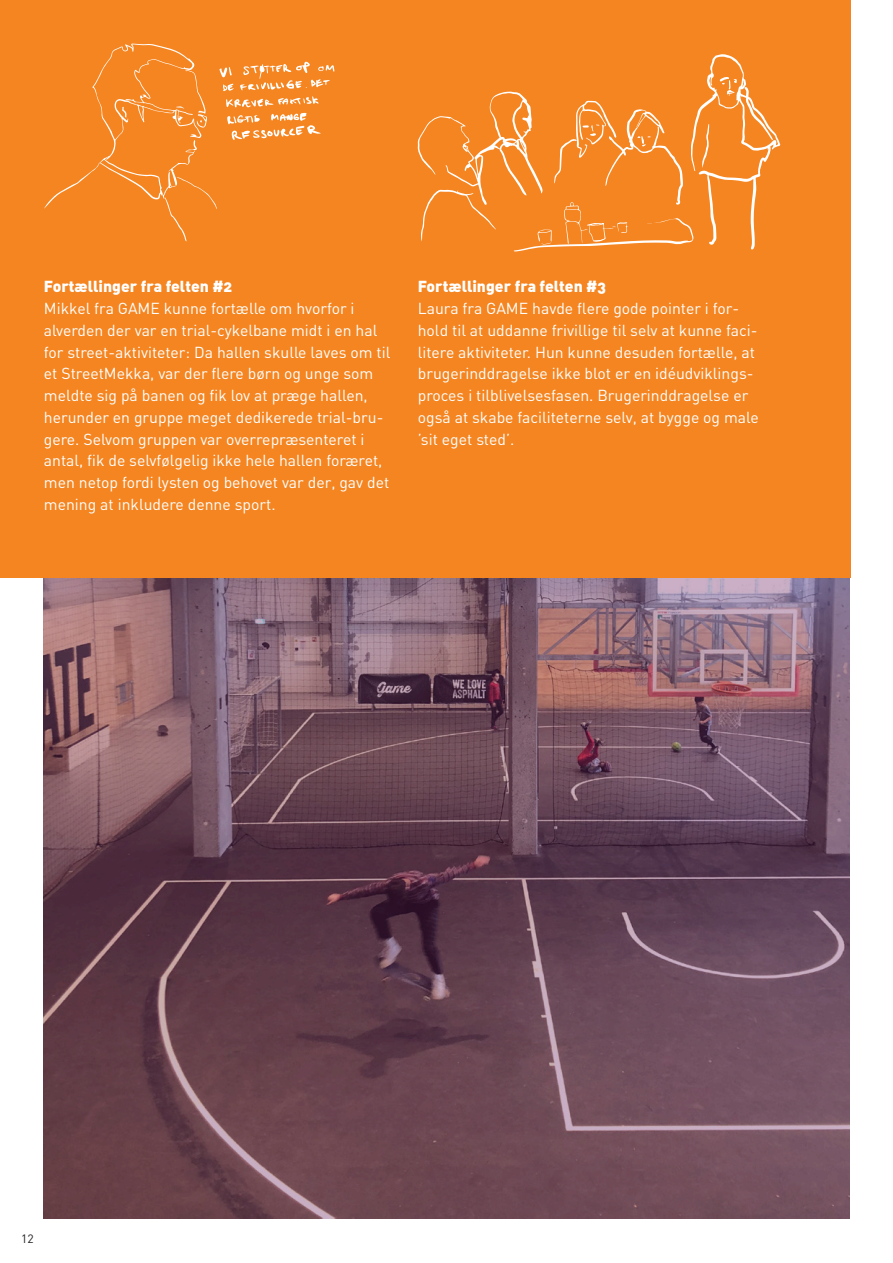
<style>
.page{position:relative;width:893px;height:1263px;background:#fff}
.page>*{position:absolute;margin:0;border:0;box-sizing:border-box;transform-origin:0 0}
.Brødtekst{font:15.75px/21.8px "DIN";color:#fff}
.Brødtekst-2{font:15.75px "DIN Black Alternate";color:#fff}
.t1{font:12px "DIN";color:#231f20}
</style>
<div class="page">
<img style="left:43px;top:577px;width:807px;height:642px">
<div style="left:0;top:0;width:850px;height:577px;background:#f58520"></div>
<svg style="left:44px;top:43px;width:290px;height:198px"></svg>
<svg style="left:418px;top:54px;width:363px;height:197px"></svg>
<p class="Brødtekst-2" style="left:44px;top:276px;width:190px">Fortællinger fra felten #2</p>
<p class="Brødtekst" style="left:44px;top:297px;width:348px">Mikkel fra GAME kunne fortælle om hvorfor i alverden der var en trial-cykelbane midt i en hal for street-aktiviteter: Da hallen skulle laves om til et StreetMekka, var der flere børn og unge som meldte sig på banen og fik lov at præge hallen, herunder en gruppe meget dedikerede trial-bru&shy;gere. Selvom gruppen var overrepræsenteret i antal, fik de selvfølgelig ikke hele hallen foræret, men netop fordi lysten og behovet var der, gav det mening at inkludere denne sport.</p>
<p class="Brødtekst-2" style="left:418px;top:276px;width:190px">Fortællinger fra felten #3</p>
<p class="Brødtekst" style="left:418px;top:297px;width:343px">Laura fra GAME havde flere gode pointer i for&shy;hold til at uddanne frivillige til selv at kunne faci&shy;litere aktiviteter. Hun kunne desuden fortælle, at brugerinddragelse ikke blot er en idéudviklings&shy;proces i tilblivelsesfasen. Brugerinddragelse er også at skabe faciliteterne selv, at bygge og male ’sit eget sted’.</p>
<p class="t1" style="left:21px;top:1231px;width:14px">12</p>
</div>
